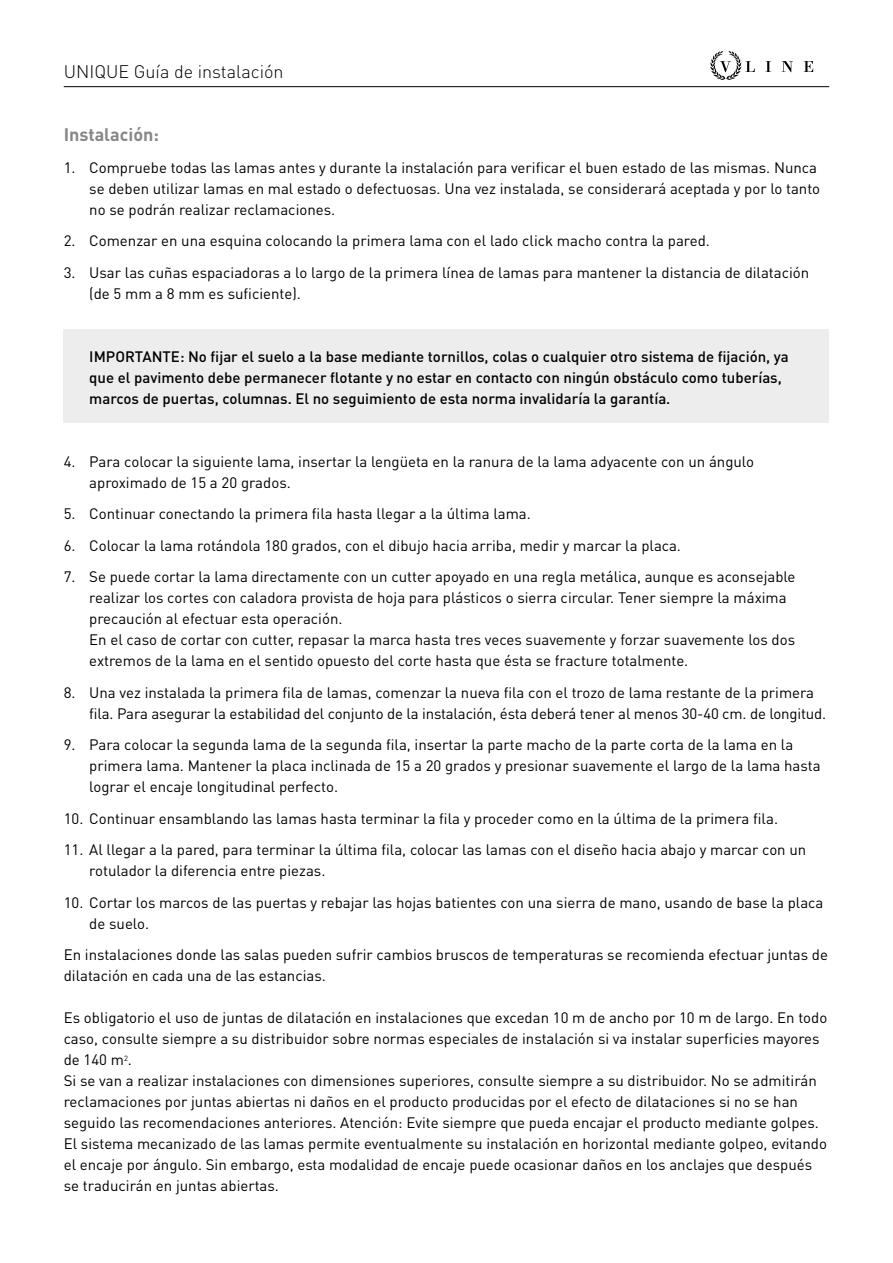
<style>
.page{position:relative;width:893px;height:1263px;background:#fff}
.page>*{position:absolute;margin:0;border:0;box-sizing:border-box;transform-origin:0 0}
.t1{font:300 18px "DIN Pro";color:#000}
.t2{font:700 18px "DIN Pro";color:#878787}
.t3{font:15px/21px "DIN Pro";color:#000}
.t4{font:500 15px/21px "DIN Pro";color:#000}
</style>
<div class="page">
<div style="left:64px;top:330px;width:765px;height:93px;background:#ededed"></div>
<hr style="left:64px;top:86px;width:765px;height:1px;background:#000">
<svg style="left:766px;top:61px;width:5px;height:11px"></svg>
<svg style="left:782px;top:61px;width:11px;height:11px"></svg>
<svg style="left:804px;top:61px;width:9px;height:11px"></svg>
<svg style="left:710px;top:51px;width:45px;height:29px"></svg>
<p class="t1" style="left:64px;top:59px;width:221px">UNIQUE Guía de instalación</p>
<p class="t2" style="left:64px;top:123px;width:97px">Instalación:</p>
<p class="t3" style="left:89px;top:156px;width:732px;text-indent:-26px">1. Compruebe todas las lamas antes y durante la instalación para verificar el buen estado de las mismas. Nunca se deben utilizar lamas en mal estado o defectuosas. Una vez instalada, se considerará aceptada y por lo tanto no se podrán realizar reclamaciones.</p>
<p class="t3" style="left:64px;top:230px;width:648px">2. Comenzar en una esquina colocando la primera lama con el lado click macho contra la pared.</p>
<p class="t3" style="left:89px;top:261px;width:721px;text-indent:-26px">3. Usar las cuñas espaciadoras a lo largo de la primera línea de lamas para mantener la distancia de dilatación (de 5 mm a 8 mm es suficiente).</p>
<p class="t4" style="left:89px;top:345px;width:701px">IMPORTANTE: No fijar el suelo a la base mediante tornillos, colas o cualquier otro sistema de fijación, ya que el pavimento debe permanecer flotante y no estar en contacto con ningún obstáculo como tuberías, marcos de puertas, columnas. El no seguimiento de esta norma invalidaría la garantía.</p>
<p class="t3" style="left:89px;top:450px;width:666px;text-indent:-26px">4. Para colocar la siguiente lama, insertar la lengüeta en la ranura de la lama adyacente con un ángulo aproximado de 15 a 20 grados.</p>
<p class="t3" style="left:64px;top:503px;width:468px">5. Continuar conectando la primera fila hasta llegar a la última lama.</p>
<p class="t3" style="left:64px;top:534px;width:619px">6. Colocar la lama rotándola 180 grados, con el dibujo hacia arriba, medir y marcar la placa.</p>
<p class="t3" style="left:89px;top:566px;width:708px;text-indent:-26px">7. Se puede cortar la lama directamente con un cutter apoyado en una regla metálica, aunque es aconsejable realizar los cortes con caladora provista de hoja para plásticos o sierra circular. Tener siempre la máxima precaución al efectuar esta operación.<br>En el caso de cortar con cutter, repasar la marca hasta tres veces suavemente y forzar suavemente los dos extremos de la lama en el sentido opuesto del corte hasta que ésta se fracture totalmente.</p>
<p class="t3" style="left:89px;top:681px;width:738px;text-indent:-26px">8. Una vez instalada la primera fila de lamas, comenzar la nueva fila con el trozo de lama restante de la primera fila. Para asegurar la estabilidad del conjunto de la instalación, ésta deberá tener al menos 30-40 cm. de longitud.</p>
<p class="t3" style="left:89px;top:734px;width:733px;text-indent:-26px">9. Para colocar la segunda lama de la segunda fila, insertar la parte macho de la parte corta de la lama en la primera lama. Mantener la placa inclinada de 15 a 20 grados y presionar suavemente el largo de la lama hasta lograr el encaje longitudinal perfecto.</p>
<p class="t3" style="left:64px;top:807px;width:716px">10. Continuar ensamblando las lamas hasta terminar la fila y proceder como en la última de la primera fila.</p>
<p class="t3" style="left:89px;top:839px;width:718px;text-indent:-26px">11. Al llegar a la pared, para terminar la última fila, colocar las lamas con el diseño hacia abajo y marcar con un rotulador la diferencia entre piezas.</p>
<p class="t3" style="left:89px;top:891px;width:735px;text-indent:-26px">10. Cortar los marcos de las puertas y rebajar las hojas batientes con una sierra de mano, usando de base la placa de suelo.</p>
<p class="t3" style="left:64px;top:944px;width:766px">En instalaciones donde las salas pueden sufrir cambios bruscos de temperaturas se recomienda efectuar juntas de dilatación en cada una de las estancias.</p>
<p class="t3" style="left:64px;top:1007px;width:765px">Es obligatorio el uso de juntas de dilatación en instalaciones que excedan 10 m de ancho por 10 m de largo. En todo caso, consulte siempre a su distribuidor sobre normas especiales de instalación si va instalar superficies mayores de 140 m<sup>2</sup>.<br>Si se van a realizar instalaciones con dimensiones superiores, consulte siempre a su distribuidor. No se admitirán reclamaciones por juntas abiertas ni daños en el producto producidas por el efecto de dilataciones si no se han seguido las recomendaciones anteriores. Atención: Evite siempre que pueda encajar el producto mediante golpes.<br>El sistema mecanizado de las lamas permite eventualmente su instalación en horizontal mediante golpeo, evitando el encaje por ángulo. Sin embargo, esta modalidad de encaje puede ocasionar daños en los anclajes que después se traducirán en juntas abiertas.</p>
</div>
